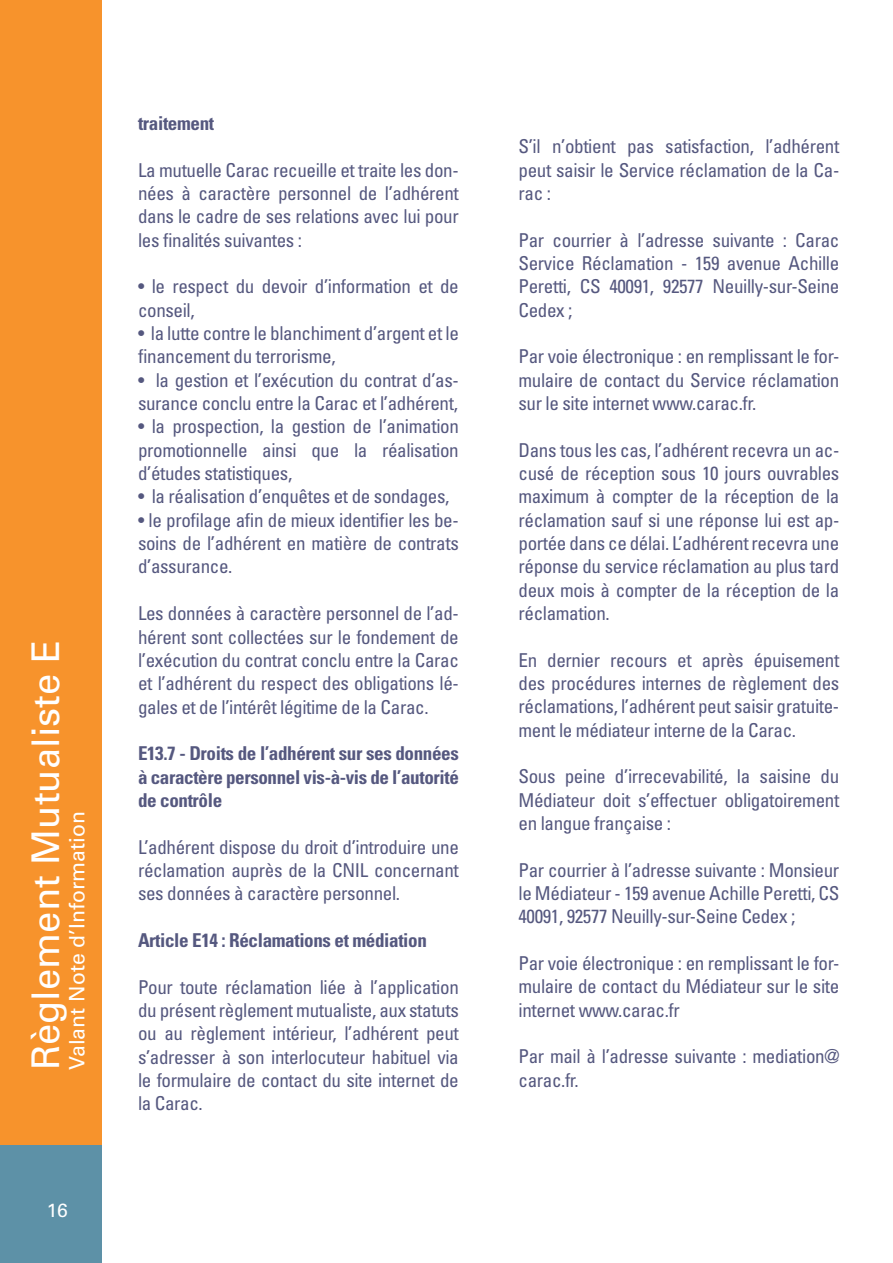
<style>
.page{position:relative;width:893px;height:1263px;background:#fff}
.page>*{position:absolute;margin:0;border:0;box-sizing:border-box;transform-origin:0 0}
.t1{font:38.25px "Univers LT Std";color:#fff}
.t2{font:21.15px "Univers LT Std";color:#fff}
.t3{font:condensed 19.05px/23.4px "Univers LT Std";letter-spacing:-.02em;color:#55587f;text-align:justify}
.t4{font:700 condensed 19.05px/23.4px "Univers LT Std";letter-spacing:-.02em;color:#55587f;text-align:justify}
.t5{font:19.05px "Univers LT Std";color:#fff}
</style>
<div class="page">
<div style="left:0;top:1144px;width:102px;height:119px;background:#5d91a7"></div>
<div style="left:0;top:0;width:102px;height:1144px;background:#f7932c"></div>
<p class="t1" style="left:23px;top:1070px;width:432px;rotate:-90deg">Règlement Mutualiste E</p>
<p class="t2" style="left:65px;top:1070px;width:260px;rotate:-90deg">Valant Note d’Information</p>
<p class="t5" style="left:47px;top:1199px;width:22px">16</p>
<p class="t4" style="left:138px;top:111px;width:78px">traitement</p>
<p class="t3" style="left:138px;top:158px;width:322px">La mutuelle Carac recueille et traite les don&shy;nées à caractère personnel de l’adhérent dans le cadre de ses relations avec lui pour les finalités suivantes :</p>
<p class="t3" style="left:138px;top:275px;width:322px">• le respect du devoir d’information et de conseil,</p>
<p class="t3" style="left:138px;top:321px;width:322px">• la lutte contre le blanchiment d’argent et le financement du terrorisme,</p>
<p class="t3" style="left:138px;top:368px;width:322px">• la gestion et l’exécution du contrat d’as&shy;surance conclu entre la Carac et l’adhérent,</p>
<p class="t3" style="left:138px;top:415px;width:322px">• la prospection, la gestion de l’animation promotionnelle ainsi que la réalisation d’études statistiques,</p>
<p class="t3" style="left:138px;top:485px;width:313px">• la réalisation d’enquêtes et de sondages,</p>
<p class="t3" style="left:138px;top:508px;width:322px">• le profilage afin de mieux identifier les be&shy;soins de l’adhérent en matière de contrats d’assurance.</p>
<p class="t3" style="left:138px;top:601px;width:322px">Les données à caractère personnel de l’ad&shy;hérent sont collectées sur le fondement de l’exécution du contrat conclu entre la Carac et l’adhérent du respect des obligations lé&shy;gales et de l’intérêt légitime de la Carac.</p>
<p class="t4" style="left:138px;top:742px;width:322px">E13.7 - Droits de l’adhérent sur ses données à caractère personnel vis-à-vis de l’autorité de contrôle</p>
<p class="t3" style="left:138px;top:835px;width:322px">L’adhérent dispose du droit d’introduire une réclamation auprès de la CNIL concernant ses données à caractère personnel.</p>
<p class="t4" style="left:138px;top:928px;width:290px">Article E14 : Réclamations et médiation</p>
<p class="t3" style="left:138px;top:975px;width:322px">Pour toute réclamation liée à l’application du présent règlement mutualiste, aux statuts ou au règlement intérieur, l’adhérent peut s’adresser à son interlocuteur habituel via le formulaire de contact du site internet de la Carac.</p>
<p class="t3" style="left:518px;top:134px;width:322px">S’il n’obtient pas satisfaction, l’adhérent peut saisir le Service réclamation de la Ca&shy;rac :</p>
<p class="t3" style="left:518px;top:228px;width:322px">Par courrier à l’adresse suivante : Carac Service Réclamation - 159 avenue Achille Peretti, CS 40091, 92577 Neuilly-sur-Seine Cedex ;</p>
<p class="t3" style="left:518px;top:344px;width:322px">Par voie électronique : en remplissant le for&shy;mulaire de contact du Service réclamation sur le site internet www.carac.fr.</p>
<p class="t3" style="left:518px;top:438px;width:322px">Dans tous les cas, l’adhérent recevra un ac&shy;cusé de réception sous 10 jours ouvrables maximum à compter de la réception de la réclamation sauf si une réponse lui est ap&shy;portée dans ce délai. L’adhérent recevra une réponse du service réclamation au plus tard deux mois à compter de la réception de la réclamation.</p>
<p class="t3" style="left:518px;top:648px;width:322px">En dernier recours et après épuisement des procédures internes de règlement des réclamations, l’adhérent peut saisir gratuite&shy;ment le médiateur interne de la Carac.</p>
<p class="t3" style="left:518px;top:765px;width:322px">Sous peine d’irrecevabilité, la saisine du Médiateur doit s’effectuer obligatoirement en langue française :</p>
<p class="t3" style="left:518px;top:858px;width:322px">Par courrier à l’adresse suivante : Monsieur le Médiateur - 159 avenue Achille Peretti, CS 40091, 92577 Neuilly-sur-Seine Cedex ;</p>
<p class="t3" style="left:518px;top:951px;width:322px">Par voie électronique : en remplissant le for&shy;mulaire de contact du Médiateur sur le site internet www.carac.fr</p>
<p class="t3" style="left:518px;top:1045px;width:322px">Par mail à l’adresse suivante : mediation@ carac.fr.</p>
</div>
